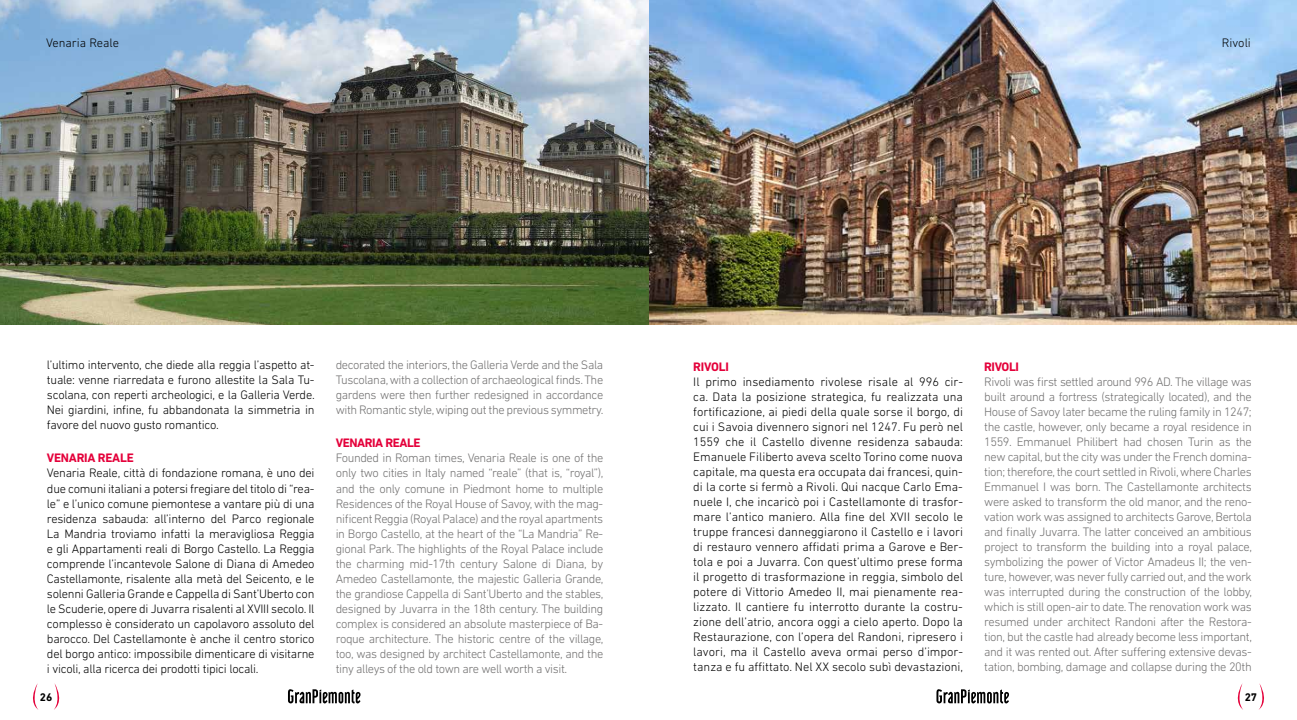
<style>
.page{position:relative;width:1297px;height:720px;background:#fff}
.page>*{position:absolute;margin:0;border:0;box-sizing:border-box;transform-origin:0 0}
.t1{font:300 12.5px/15px "DIN Next LT Pro";letter-spacing:-.035em;color:#706f6f;text-align:justify}
.t2{font:300 12.5px/15px "DIN Next LT Pro";letter-spacing:-.02em;color:#000;text-align:justify}
.t3{font:700 12.5px "DIN Next LT Pro";letter-spacing:-.03em;color:#e4003a}
.t4{font:300 12.5px "DIN Next LT Pro";color:#000}
.t5{font:700 11.25px "DIN Next LT Pro";color:#000}
</style>
<div class="page">
<svg style="left:936px;top:689px;width:73px;height:14px"></svg>
<svg style="left:288px;top:689px;width:72px;height:14px"></svg>
<img style="left:0;top:0;width:649px;height:324px">
<img style="left:649px;top:0;width:648px;height:324px">
<svg style="left:1259px;top:683px;width:5px;height:26px"></svg>
<svg style="left:54px;top:683px;width:6px;height:26px"></svg>
<svg style="left:1237px;top:683px;width:6px;height:26px"></svg>
<svg style="left:33px;top:683px;width:5px;height:26px"></svg>
<p class="t4" style="left:46px;top:35px;width:75px">Venaria Reale</p>
<p class="t2" style="left:1222px;top:35px;width:31px">Rivoli</p>
<p class="t2" style="left:47px;top:357px;width:269px">l’ultimo intervento, che diede alla reggia l’aspetto at&shy;tuale: venne riarredata e furono allestite la Sala Tu&shy;scolana, con reperti archeologici, e la Galleria Verde.<br>Nei giardini, infine, fu abbandonata la simmetria in favore del nuovo gusto romantico.</p>
<p class="t3" style="left:47px;top:450px;width:88px">VENARIA REALE</p>
<p class="t2" style="left:47px;top:465px;width:269px">Venaria Reale, città di fondazione romana, è uno dei due comuni italiani a potersi fregiare del titolo di “rea&shy;le” e l’unico comune piemontese a vantare più di una residenza sabauda: all’interno del Parco regionale La Mandria troviamo infatti la meravigliosa Reggia e gli Appartamenti reali di Borgo Castello. La Reggia comprende l’incantevole Salone di Diana di Amedeo Castellamonte, risalente alla metà del Seicento, e le solenni Galleria Grande e Cappella di Sant’Uberto con le Scuderie, opere di Juvarra risalenti al XVIII secolo. Il complesso è considerato un capolavoro assoluto del barocco. Del Castellamonte è anche il centro storico del borgo antico: impossibile dimenticare di visitarne i vicoli, alla ricerca dei prodotti tipici locali.</p>
<p class="t1" style="left:336px;top:357px;width:269px">decorated the interiors, the Galleria Verde and the Sala Tuscolana, with a collection of archaeological finds. The gardens were then further redesigned in accordance with Romantic style, wiping out the previous symmetry.</p>
<p class="t3" style="left:336px;top:435px;width:86px">VENARIA REALE</p>
<p class="t1" style="left:336px;top:450px;width:269px">Founded in Roman times, Venaria Reale is one of the only two cities in Italy named “reale” (that is, “royal”), and the only comune in Piedmont home to multiple Residences of the Royal House of Savoy, with the mag&shy;nificent Reggia (Royal Palace) and the royal apartments in Borgo Castello, at the heart of the “La Mandria” Re&shy;gional Park. The highlights of the Royal Palace include the charming mid-17th century Salone di Diana, by Amedeo Castellamonte, the majestic Galleria Grande, the grandiose Cappella di Sant’Uberto and the stables, designed by Juvarra in the 18th century. The building complex is considered an absolute masterpiece of Ba&shy;roque architecture. The historic centre of the village, too, was designed by architect Castellamonte, and the tiny alleys of the old town are well worth a visit.</p>
<p class="t3" style="left:693px;top:359px;width:37px">RIVOLI</p>
<p class="t2" style="left:693px;top:374px;width:271px">Il primo insediamento rivolese risale al 996 cir&shy;ca. Data la posizione strategica, fu realizzata una fortificazione, ai piedi della quale sorse il borgo, di cui i Savoia divennero signori nel 1247. Fu però nel 1559 che il Castello divenne residenza sabauda:<br>Emanuele Filiberto aveva scelto Torino come nuova capitale, ma questa era occupata dai francesi, quin&shy;di la corte si fermò a Rivoli. Qui nacque Carlo Ema&shy;nuele I, che incaricò poi i Castellamonte di trasfor&shy;mare l’antico maniero. Alla fine del XVII secolo le truppe francesi danneggiarono il Castello e i lavori di restauro vennero affidati prima a Garove e Ber&shy;tola e poi a Juvarra. Con quest’ultimo prese forma il progetto di trasformazione in reggia, simbolo del potere di Vittorio Amedeo II, mai pienamente rea&shy;lizzato. Il cantiere fu interrotto durante la costru&shy;zione dell’atrio, ancora oggi a cielo aperto. Dopo la Restaurazione, con l’opera del Randoni, ripresero i lavori, ma il Castello aveva ormai perso d’impor&shy;tanza e fu affittato. Nel XX secolo subì devastazioni,</p>
<p class="t3" style="left:984px;top:359px;width:36px">RIVOLI</p>
<p class="t1" style="left:984px;top:374px;width:269px">Rivoli was first settled around 996 AD. The village was built around a fortress (strategically located), and the House of Savoy later became the ruling family in 1247; the castle, however, only became a royal residence in 1559. Emmanuel Philibert had chosen Turin as the new capital, but the city was under the French domina&shy;tion; therefore, the court settled in Rivoli, where Charles Emmanuel I was born. The Castellamonte architects were asked to transform the old manor, and the reno&shy;vation work was assigned to architects Garove, Bertola and finally Juvarra. The latter conceived an ambitious project to transform the building into a royal palace, symbolizing the power of Victor Amadeus II; the ven&shy;ture, however, was never fully carried out, and the work was interrupted during the construction of the lobby, which is still open-air to date. The renovation work was resumed under architect Randoni after the Restora&shy;tion, but the castle had already become less important, and it was rented out. After suffering extensive devas&shy;tation, bombing, damage and collapse during the 20th</p>
<p class="t5" style="left:40px;top:690px;width:14px">26</p>
<p class="t5" style="left:1245px;top:690px;width:14px">27</p>
</div>
